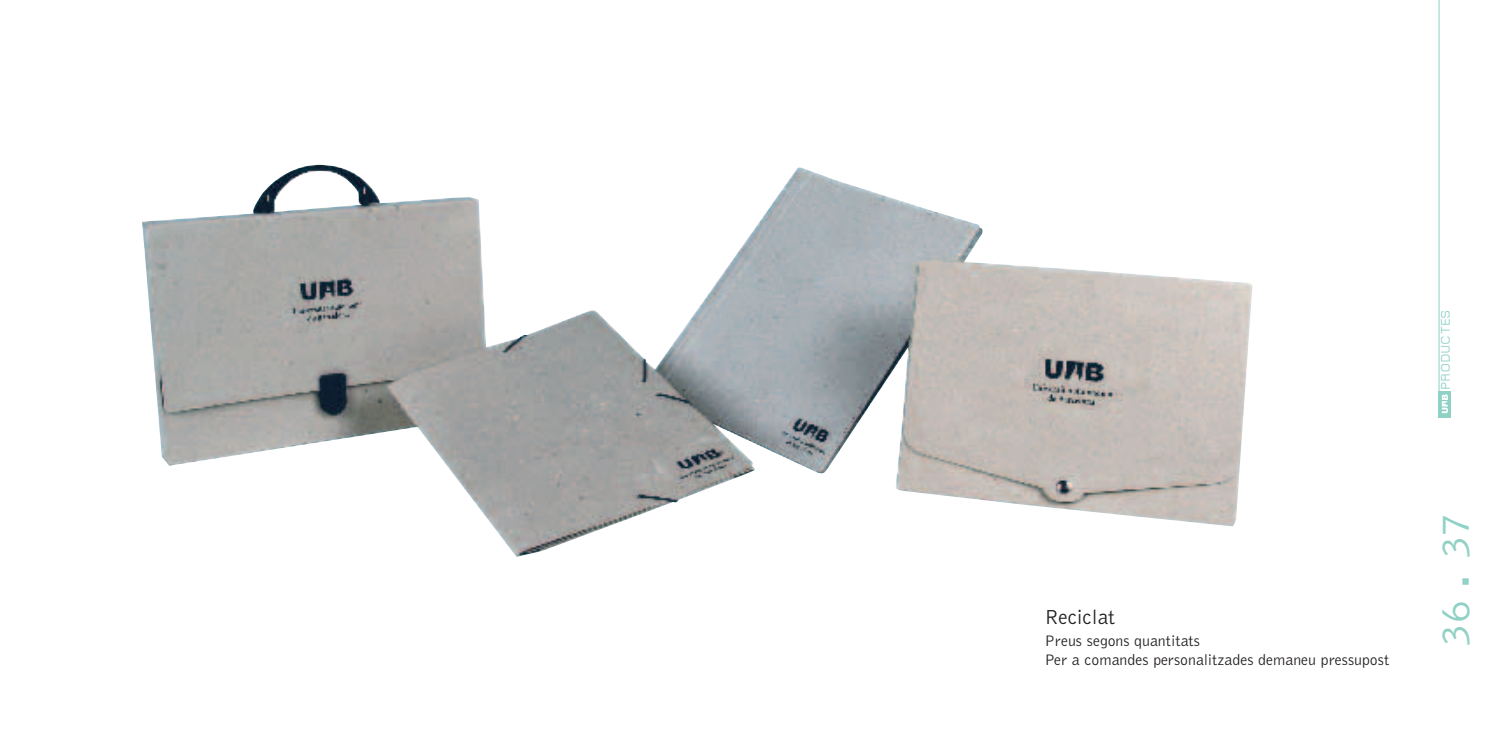
<style>
.page{position:relative;width:1488px;height:744px;background:#fff}
.page>*{position:absolute;margin:0;border:0;box-sizing:border-box;transform-origin:0 0}
.t1{font:300 42px "Bell Gothic";color:#8fd1c5}
.t2{font:300 21px "Bell Gothic";color:#231f20}
.t3{font:300 15.75px/18.9px "Bell Gothic";color:#231f20}
.t4{font:12.25px "Minima S Si";letter-spacing:.125em;color:#8fd1c5}
.s1{font-family:"Helvetica Neue H75";font-weight:400}
</style>
<div class="page">
<hr style="left:1438px;top:0;width:1px;height:417px;background:#8fd1c5">
<div style="left:1438px;top:391px;width:12px;height:26px;background:#8fd1c5"></div>
<svg style="left:1441px;top:394px;width:7px;height:19px"></svg>
<img style="left:142px;top:165px;width:1111px;height:392px">
<h2 class="t2" style="left:1044px;top:609px;width:72px">Reciclat</h2>
<p class="t3" style="left:1044px;top:632px;width:346px">Preus segons quantitats<br>Per a comandes personalitzades demaneu pressupost</p>
<p class="t4" style="left:1440px;top:389px;width:80px;rotate:-90deg">PRODUCTES</p>
<h1 class="t1" style="left:1439px;top:647px;width:136px;rotate:-90deg">36 <span class="s1">.</span> 37</h1>
</div>
